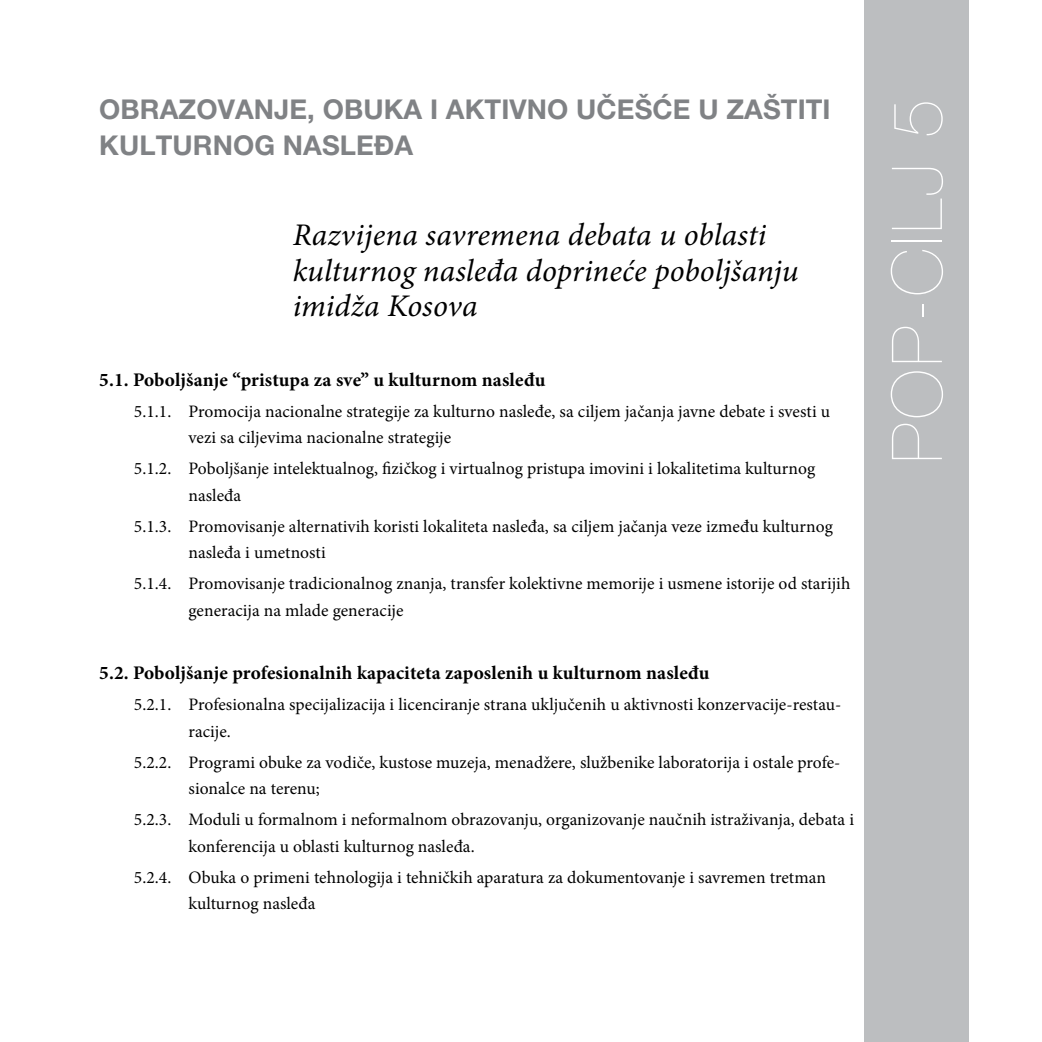
<style>
.page{position:relative;width:1042px;height:1042px;background:#fff}
.page>*{position:absolute;margin:0;border:0;box-sizing:border-box;transform-origin:0 0}
.t1{font:200 70px "Helvetica Neue LT Pro";letter-spacing:.045em;color:#fff}
.t2{font:italic 31.5px/35.7px "Minion Pro";color:#000}
.t3{font:700 27.3px/35.9px "Helvetica Neue LT Pro";letter-spacing:.005em;color:#808285}
.t4{font:700 19.25px "Minion Pro";letter-spacing:.01em;color:#000}
.t5{font:17.5px/26.2px "Minion Pro";letter-spacing:.005em;color:#000}
</style>
<div class="page">
<div style="left:864px;top:0;width:105px;height:1042px;background:#bcbec0"></div>
<h3 class="t3" style="left:99px;top:90px;width:733px">OBRAZOVANJE, OBUKA I AKTIVNO UČEŠĆE U ZAŠTITI<br>KULTURNOG NASLEĐA</h3>
<h2 class="t2" style="left:293px;top:217px;width:507px">Razvijena savremena debata u oblasti kulturnog nasleđa doprineće poboljšanju imidža Kosova</h2>
<p class="t4" style="left:99px;top:366px;width:448px">5.1. Poboljšanje “pristupa za sve” u kulturnom nasleđu</p>
<p class="t5" style="left:189px;top:398px;width:643px;text-indent:-55px">5.1.1. Promocija nacionalne strategije za kulturno nasleđe, sa ciljem jačanja javne debate i svesti u vezi sa ciljevima nacionalne strategije</p>
<p class="t5" style="left:189px;top:456px;width:628px;text-indent:-55px">5.1.2. Poboljšanje intelektualnog, fizičkog i virtualnog pristupa imovini i lokalitetima kulturnog nasleđa</p>
<p class="t5" style="left:189px;top:513px;width:646px;text-indent:-55px">5.1.3. Promovisanje alternativih koristi lokaliteta nasleđa, sa ciljem jačanja veze između kulturnog nasleđa i umetnosti</p>
<p class="t5" style="left:189px;top:571px;width:663px;text-indent:-55px">5.1.4. Promovisanje tradicionalnog znanja, transfer kolektivne memorije i usmene istorije od starijih generacija na mlade generacije</p>
<p class="t4" style="left:99px;top:659px;width:612px">5.2. Poboljšanje profesionalnih kapaciteta zaposlenih u kulturnom nasleđu</p>
<p class="t5" style="left:189px;top:692px;width:654px;text-indent:-55px">5.2.1. Profesionalna specijalizacija i licenciranje strana uključenih u aktivnosti konzervacije-restau&shy;racije.</p>
<p class="t5" style="left:189px;top:749px;width:653px;text-indent:-55px">5.2.2. Programi obuke za vodiče, kustose muzeja, menadžere, službenike laboratorija i ostale profe&shy;sionalce na terenu;</p>
<p class="t5" style="left:189px;top:807px;width:667px;text-indent:-55px">5.2.3. Moduli u formalnom i neformalnom obrazovanju, organizovanje naučnih istraživanja, debata i konferencija u oblasti kulturnog nasleđa.</p>
<p class="t5" style="left:189px;top:864px;width:639px;text-indent:-55px">5.2.4. Obuka o primeni tehnologija i tehničkih aparatura za dokumentovanje i savremen tretman kulturnog nasleđa</p>
<h1 class="t1" style="left:876px;top:463px;width:365px;rotate:-90deg">POP-CILJ 5</h1>
</div>
